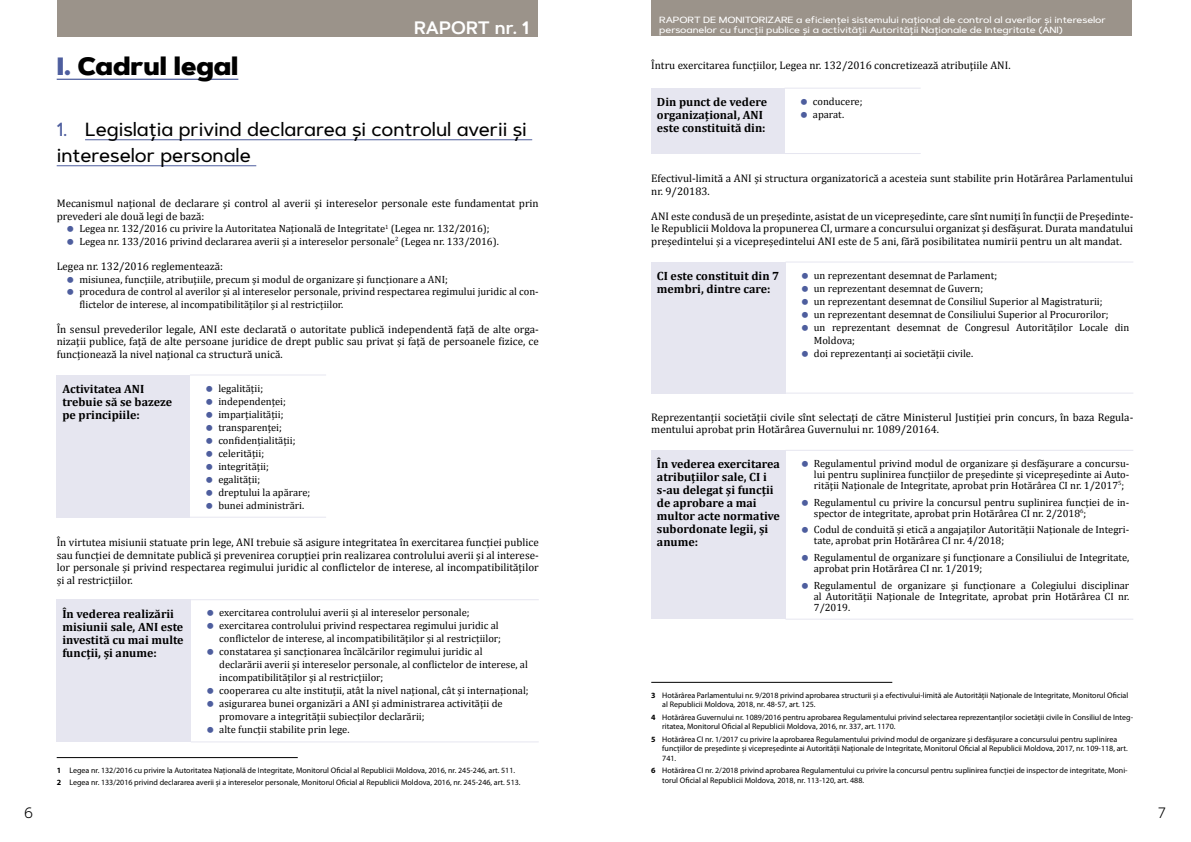
<style>
.page{position:relative;width:1191px;height:842px;background:#fff}
.page>*{position:absolute;margin:0;border:0;box-sizing:border-box;transform-origin:0 0}
.t1{font:900 25px "Artegra Sans Alt";color:#000}
.t2{font:500 19px/26px "Artegra Sans Alt";color:#000}
.t3{font:600 18px "Artegra Sans Alt";color:#fff}
.t4{font:300 15px "Artegra Sans Alt";color:#000}
.t5{font:700 12px/13px "Cambria";color:#000}
.t6{font:11px/12.6px "Cambria";color:#000}
.t7{font:10.5px/13px "Cambria";color:#000}
.t8{font:500 9px "Artegra Sans Alt";letter-spacing:-.01em;color:#fff;scale:1.12 1}
.t9{font:8px/9.6px "Myriad Pro";color:#000}
.s1{color:#4e5e9e}
.s2{font-weight:700}
</style>
<div class="page">
<div style="left:651px;top:0;width:480px;height:35px;background:#9b938a"></div>
<div style="left:57px;top:0;width:480px;height:37px;background:#9b938a"></div>
<hr style="left:57px;top:79px;width:181px;height:1px;background:#4e5e9e">
<hr style="left:85px;top:139px;width:447px;height:1px;background:#4e5e9e">
<hr style="left:57px;top:165px;width:199px;height:1px;background:#4e5e9e">
<div style="left:57px;top:375px;width:133px;height:142px;background:#e6e6f0"></div>
<hr style="left:190px;top:374px;width:136px;height:1px;background:#e6e6f0">
<hr style="left:190px;top:517px;width:136px;height:1px;background:#e6e6f0">
<div style="left:57px;top:600px;width:134px;height:142px;background:#e6e6f0"></div>
<hr style="left:191px;top:599px;width:348px;height:1px;background:#e6e6f0">
<hr style="left:191px;top:741px;width:348px;height:1px;background:#e6e6f0">
<hr style="left:57px;top:757px;width:241px;height:1px;background:#000">
<div style="left:651px;top:88px;width:133px;height:65px;background:#e6e6f0"></div>
<hr style="left:784px;top:88px;width:136px;height:1px;background:#e6e6f0">
<hr style="left:784px;top:153px;width:136px;height:1px;background:#e6e6f0">
<div style="left:651px;top:262px;width:134px;height:131px;background:#e6e6f0"></div>
<hr style="left:785px;top:261px;width:348px;height:1px;background:#e6e6f0">
<hr style="left:785px;top:393px;width:348px;height:1px;background:#e6e6f0">
<div style="left:651px;top:450px;width:134px;height:169px;background:#e6e6f0"></div>
<hr style="left:785px;top:450px;width:348px;height:1px;background:#e6e6f0">
<hr style="left:785px;top:619px;width:348px;height:1px;background:#e6e6f0">
<hr style="left:651px;top:682px;width:241px;height:1px;background:#000">
<p class="t8" style="left:659px;top:13px;width:400px">RAPORT DE MONITORIZARE a eficienței sistemului național de control al averilor și intereselor</p>
<h3 class="t3" style="left:414px;top:15px;width:116px">RAPORT nr. 1</h3>
<p class="t8" style="left:659px;top:23px;width:362px">persoanelor cu funcții publice și a activității Autorității Naționale de Integritate (ANI)</p>
<h1 class="t1" style="left:57px;top:47px;width:183px"><span class="s1">I.</span> Cadrul legal</h1>
<h2 class="t2" style="left:57px;top:116px;width:472px"><span class="s1">1.</span> Legislația privind declararea și controlul averii și intereselor personale</h2>
<p class="t6" style="left:57px;top:197px;width:483px">Mecanismul național de declarare și control al averii și intereselor personale este fundamentat prin prevederi ale două legi de bază:</p>
<p class="t7" style="left:79px;top:223px;width:421px;line-height:12.5px">Legea nr. 132/2016 cu privire la Autoritatea Națională de Integritate<sup>1</sup> (Legea nr. 132/2016);<br>Legea nr. 133/2016 privind declararea averii și a intereselor personale<sup>2</sup> (Legea nr. 133/2016).</p>
<p class="t6" style="left:57px;top:260px;width:168px">Legea nr. 132/2016 reglementează:</p>
<p class="t7" style="left:79px;top:273px;width:461px;line-height:12.5px">misiunea, funcțiile, atribuțiile, precum și modul de organizare și funcționare a ANI;<br>procedura de control al averilor și al intereselor personale, privind respectarea regimului juridic al con&shy;flictelor de interese, al incompatibilităților și al restricțiilor.</p>
<p class="t6" style="left:57px;top:323px;width:483px;text-align:justify">În sensul prevederilor legale, ANI este declarată o autoritate publică independentă față de alte orga&shy;nizații publice, față de alte persoane juridice de drept public sau privat și față de persoanele fizice, ce funcționează la nivel național ca structură unică.</p>
<p class="t5" style="left:62px;top:382px;width:111px">Activitatea ANI trebuie să se bazeze pe principiile:</p>
<p class="t7" style="left:218px;top:381px;width:93px">legalității; independenței; imparțialității; transparenței; confidențialității; celerității; integrității; egalității;<br>dreptului la apărare; bunei administrări.</p>
<p class="t6" style="left:57px;top:536px;width:483px;text-align:justify">În virtutea misiunii statuate prin lege, ANI trebuie să asigure integritatea în exercitarea funcției publice sau funcției de demnitate publică și prevenirea corupției prin realizarea controlului averii și al interese&shy;lor personale și privind respectarea regimului juridic al conflictelor de interese, al incompatibilităților și al restricțiilor.</p>
<p class="t5" style="left:62px;top:606px;width:123px">În vederea realizării misiunii sale, ANI este investită cu mai multe funcții, și anume:</p>
<p class="t7" style="left:219px;top:606px;width:311px">exercitarea controlului averii și al intereselor personale;<br>exercitarea controlului privind respectarea regimului juridic al conflictelor de interese, al incompatibilităților și al restricțiilor; constatarea și sancționarea încălcărilor regimului juridic al<br>declarării averii și intereselor personale, al conflictelor de interese, al incompatibilităților și al restricțiilor;<br>cooperarea cu alte instituții, atât la nivel național, cât și internațional; asigurarea bunei organizări a ANI și administrarea activității de promovare a integrității subiecților declarării;<br>alte funcții stabilite prin lege.</p>
<p class="t9" style="left:57px;top:764px;width:465px;line-height:12.4px"><span class="s2">1</span> Legea nr. 132/2016 cu privire la Autoritatea Națională de Integritate, Monitorul Oficial al Republicii Moldova, 2016, nr. 245-246, art. 511.<br><span class="s2">2</span> Legea nr. 133/2016 privind declararea averii și a intereselor personale, Monitorul Oficial al Republicii Moldova, 2016, nr. 245-246, art. 513.</p>
<p class="t6" style="left:651px;top:59px;width:361px">Întru exercitarea funcțiilor, Legea nr. 132/2016 concretizează atribuțiile ANI.</p>
<p class="t5" style="left:657px;top:95px;width:112px">Din punct de vedere organizațional, ANI este constituită din:</p>
<p class="t7" style="left:813px;top:95px;width:51px">conducere; aparat.</p>
<p class="t6" style="left:651px;top:172px;width:483px">Efectivul-limită a ANI și structura organizatorică a acesteia sunt stabilite prin Hotărârea Parlamentului nr. 9/20183.</p>
<p class="t6" style="left:651px;top:210px;width:483px;text-align:justify">ANI este condusă de un președinte, asistat de un vicepreședinte, care sînt numiți în funcții de Președinte&shy;le Republicii Moldova la propunerea CI, urmare a concursului organizat și desfășurat. Durata mandatului președintelui și a vicepreședintelui ANI este de 5 ani, fără posibilitatea numirii pentru un alt mandat.</p>
<p class="t5" style="left:657px;top:269px;width:124px">CI este constituit din 7 membri, dintre care:</p>
<p class="t7" style="left:814px;top:269px;width:317px">un reprezentant desemnat de Parlament;<br>un reprezentant desemnat de Guvern;<br>un reprezentant desemnat de Consiliul Superior al Magistraturii;<br>un reprezentant desemnat de Consiliului Superior al Procurorilor;<br>un reprezentant desemnat de Congresul Autorităților Locale din Moldova;<br>doi reprezentanți ai societății civile.</p>
<p class="t6" style="left:651px;top:411px;width:483px">Reprezentanții societății civile sînt selectați de către Ministerul Justiției prin concurs, în baza Regula&shy;mentului aprobat prin Hotărârea Guvernului nr. 1089/20164.</p>
<p class="t5" style="left:657px;top:457px;width:125px">În vederea exercitarea atribuțiilor sale, CI i s-au delegat și funcții de aprobare a mai multor acte normative subordonate legii, și anume:</p>
<p class="t7" style="left:814px;top:458px;width:317px;line-height:11px;text-align:justify">Regulamentul privind modul de organizare și desfășurare a concursu&shy;lui pentru suplinirea funcțiilor de președinte și vicepreședinte ai Auto&shy;rității Naționale de Integritate, aprobat prin Hotărârea CI nr. 1/2017<sup>5</sup>;</p>
<p class="t7" style="left:814px;top:496px;width:317px;line-height:11px">Regulamentul cu privire la concursul pentru suplinirea funcției de in&shy;spector de integritate, aprobat prin Hotărârea CI nr. 2/2018<sup>6</sup>;</p>
<p class="t7" style="left:814px;top:524px;width:317px;line-height:11px">Codul de conduită și etică a angajaților Autorității Naționale de Integri&shy;tate, aprobat prin Hotărârea CI nr. 4/2018;</p>
<p class="t7" style="left:814px;top:552px;width:317px;line-height:11px">Regulamentul de organizare și funcționare a Consiliului de Integritate, aprobat prin Hotărârea CI nr. 1/2019;</p>
<p class="t7" style="left:814px;top:579px;width:317px;line-height:11px;text-align:justify">Regulamentul de organizare și funcționare a Colegiului disciplinar al Autorității Naționale de Integritate, aprobat prin Hotărârea CI nr.<br>7/2019.</p>
<p class="t9" style="left:662px;top:690px;width:467px;text-indent:-11px"><span class="s2">3</span> Hotărârea Parlamentului nr. 9/2018 privind aprobarea structurii și a efectivului-limită ale Autorității Naționale de Integritate, Monitorul Oficial al Republicii Moldova, 2018, nr. 48-57, art. 125.</p>
<p class="t9" style="left:662px;top:712px;width:472px;text-indent:-11px"><span class="s2">4</span> Hotărârea Guvernului nr. 1089/2016 pentru aprobarea Regulamentului privind selectarea reprezentanților societății civile în Consiliul de Integ&shy;ritatea, Monitorul Oficial al Republicii Moldova, 2016, nr. 337, art. 1170.</p>
<p class="t9" style="left:662px;top:734px;width:467px;text-indent:-11px"><span class="s2">5</span> Hotărârea CI nr. 1/2017 cu privire la aprobarea Regulamentului privind modul de organizare și desfășurare a concursului pentru suplinirea funcțiilor de președinte și vicepreședinte ai Autorității Naționale de Integritate, Monitorul Oficial al Republicii Moldova, 2017, nr. 109-118, art.<br>741.</p>
<p class="t9" style="left:662px;top:766px;width:467px;text-indent:-11px"><span class="s2">6</span> Hotărârea CI nr. 2/2018 privind aprobarea Regulamentului cu privire la concursul pentru suplinirea funcției de inspector de integritate, Moni&shy;torul Oficial al Republicii Moldova, 2018, nr. 113-120, art. 488.</p>
<h3 class="t4" style="left:24px;top:803px;width:11px">6</h3>
<h3 class="t4" style="left:1158px;top:803px;width:10px">7</h3>
</div>
